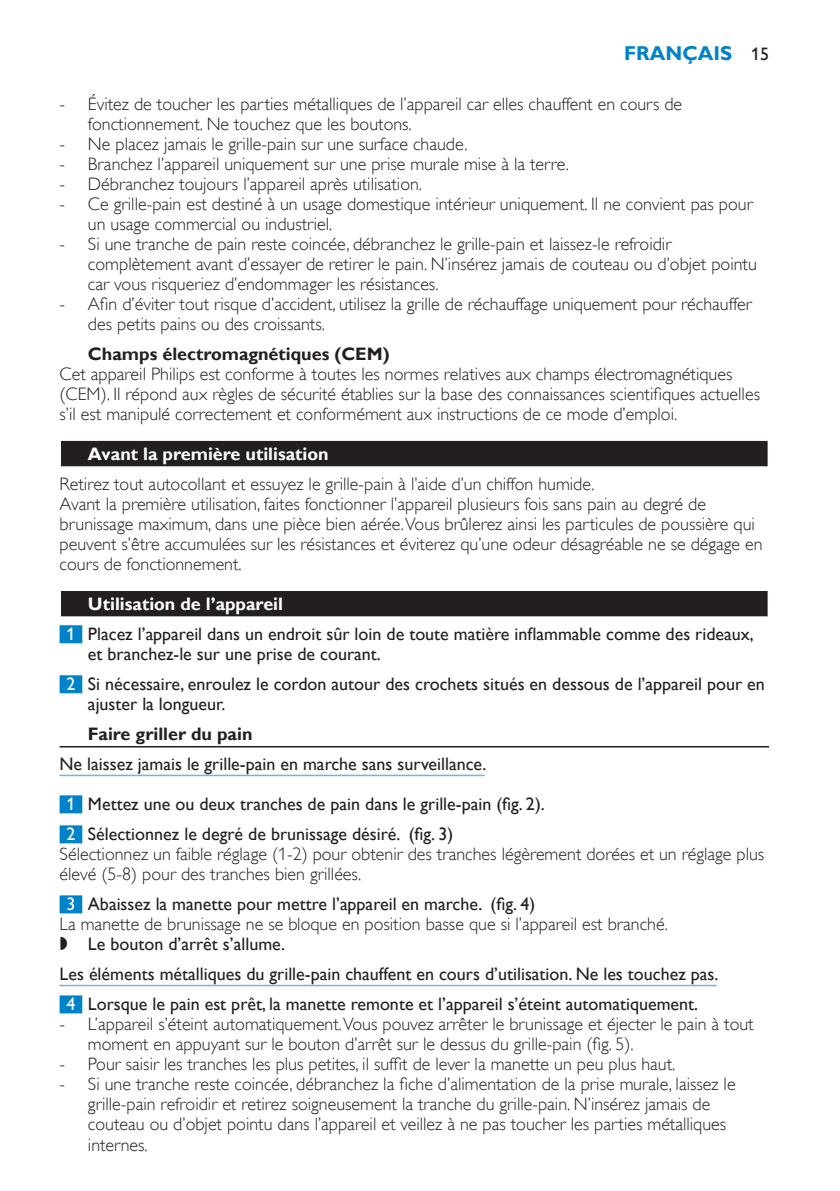
<style>
.page{position:relative;width:840px;height:1191px;background:#fff}
.page>*{position:absolute;margin:0;border:0;box-sizing:border-box;transform-origin:0 0}
.t1{font:700 20px "Gill Sans Alt One WGL";color:#0082c8}
.t2{font:18px/20px "Gill Sans Alt One WGL Light";color:#231f20}
.t3{font:18px/30px "Gill Sans Alt One WGL";color:#231f20}
.t4{font:700 18px "Gill Sans Alt One WGL";color:#231f20}
.t5{font:700 18px "Gill Sans Alt One WGL";color:#fff}
.t6{font:18px "Gill Sans Alt One WGL";color:#fff}
.t7{font:18px "Philips Ll Font Plain";color:#231f20}
.s1{font-weight:400;font-size:18px;color:#231f20}
.s2{font-weight:700;color:#fff}
.s3{color:#fff}
</style>
<div class="page">
<hr style="left:0;top:0;width:1px;height:96px;background:#0082c8">
<div style="left:60px;top:440px;width:708px;height:28px;background:#c2c1c1"></div>
<div style="left:61px;top:441px;width:706px;height:25px;background:#231f20"></div>
<div style="left:60px;top:590px;width:708px;height:28px;background:#b3b2b2"></div>
<div style="left:61px;top:591px;width:706px;height:25px;background:#231f20"></div>
<div style="left:60px;top:625px;width:22px;height:18px;background:#0082c8"></div>
<div style="left:60px;top:675px;width:22px;height:18px;background:#0082c8"></div>
<hr style="left:60px;top:746px;width:708px;height:1px;background:#231f20">
<hr style="left:60px;top:774px;width:424px;height:2px;background:#76b1df">
<div style="left:60px;top:795px;width:22px;height:18px;background:#0082c8"></div>
<div style="left:60px;top:825px;width:22px;height:18px;background:#0082c8"></div>
<div style="left:60px;top:895px;width:22px;height:18px;background:#0082c8"></div>
<hr style="left:60px;top:984px;width:656px;height:2px;background:#76b1df">
<div style="left:60px;top:995px;width:22px;height:18px;background:#0082c8"></div>
<p class="t1" style="left:623px;top:40px;width:146px">Français <span class="s1">15</span></p>
<p class="t2" style="left:88px;top:94px;width:670px">Évitez de toucher les parties métalliques de l’appareil car elles chauffent en cours de fonctionnement. Ne touchez que les boutons.<br>Ne placez jamais le grille-pain sur une surface chaude.<br>Branchez l’appareil uniquement sur une prise murale mise à la terre.<br>Débranchez toujours l’appareil après utilisation.<br>Ce grille-pain est destiné à un usage domestique intérieur uniquement. Il ne convient pas pour un usage commercial ou industriel.<br>Si une tranche de pain reste coincée, débranchez le grille-pain et laissez-le refroidir complètement avant d’essayer de retirer le pain. N’insérez jamais de couteau ou d’objet pointu car vous risqueriez d’endommager les résistances.<br>Afin d’éviter tout risque d’accident, utilisez la grille de réchauffage uniquement pour réchauffer des petits pains ou des croissants.</p>
<p class="t4" style="left:88px;top:342px;width:303px">Champs électromagnétiques (CEM)</p>
<p class="t2" style="left:60px;top:364px;width:701px">Cet appareil Philips est conforme à toutes les normes relatives aux champs électromagnétiques (CEM). Il répond aux règles de sécurité établies sur la base des connaissances scientifiques actuelles s’il est manipulé correctement et conformément aux instructions de ce mode d’emploi.</p>
<p class="t5" style="left:88px;top:442px;width:242px">Avant la première utilisation</p>
<p class="t2" style="left:60px;top:474px;width:704px">Retirez tout autocollant et essuyez le grille-pain à l’aide d’un chiffon humide.<br>Avant la première utilisation, faites fonctionner l’appareil plusieurs fois sans pain au degré de brunissage maximum, dans une pièce bien aérée.Vous brûlerez ainsi les particules de poussière qui peuvent s’être accumulées sur les résistances et éviterez qu’une odeur désagréable ne se dégage en cours de fonctionnement.</p>
<p class="t3" style="left:66px;top:589px;width:688px;text-indent:22px"><span class="s2">Utilisation de l’appareil<br></span><span class="s3">1</span> Placez l’appareil dans un endroit sûr loin de toute matière inflammable comme des rideaux,</p>
<p class="t3" style="left:88px;top:639px;width:294px">et branchez-le sur une prise de courant.</p>
<p class="t6" style="left:60px;top:672px;width:7px">2</p>
<p class="t3" style="left:88px;top:674px;width:678px;line-height:20px">Si nécessaire, enroulez le cordon autour des crochets situés en dessous de l’appareil pour en ajuster la longueur.</p>
<p class="t4" style="left:88px;top:722px;width:166px">Faire griller du pain</p>
<p class="t3" style="left:60px;top:749px;width:428px">Ne laissez jamais le grille-pain en marche sans surveillance.</p>
<p class="t3" style="left:66px;top:789px;width:479px"><span class="s3">1</span> Mettez une ou deux tranches de pain dans le grille-pain (fig. 2).</p>
<p class="t6" style="left:60px;top:822px;width:7px">2</p>
<p class="t3" style="left:88px;top:819px;width:366px">Sélectionnez le degré de brunissage désiré. (fig. 3)</p>
<p class="t2" style="left:60px;top:844px;width:705px">Sélectionnez un faible réglage (1-2) pour obtenir des tranches légèrement dorées et un réglage plus élevé (5-8) pour des tranches bien grillées.</p>
<p class="t6" style="left:60px;top:892px;width:7px">3</p>
<p class="t3" style="left:88px;top:889px;width:448px">Abaissez la manette pour mettre l’appareil en marche. (fig. 4)</p>
<p class="t2" style="left:60px;top:914px;width:609px">La manette de brunissage ne se bloque en position basse que si l’appareil est branché.</p>
<p class="t3" style="left:60px;top:929px;width:660px;text-indent:28px">Le bouton d’arrêt s’allume.<br>Les éléments métalliques du grille-pain chauffent en cours d’utilisation. Ne les touchez pas.</p>
<p class="t6" style="left:60px;top:992px;width:7px">4</p>
<p class="t3" style="left:88px;top:989px;width:611px">Lorsque le pain est prêt, la manette remonte et l’appareil s’éteint automatiquement.</p>
<p class="t2" style="left:88px;top:1014px;width:667px">L’appareil s’éteint automatiquement.Vous pouvez arrêter le brunissage et éjecter le pain à tout moment en appuyant sur le bouton d’arrêt sur le dessus du grille-pain (fig. 5).<br>Pour saisir les tranches les plus petites, il suffit de lever la manette un peu plus haut.<br>Si une tranche reste coincée, débranchez la fiche d’alimentation de la prise murale, laissez le grille-pain refroidir et retirez soigneusement la tranche du grille-pain. N’insérez jamais de couteau ou d’objet pointu dans l’appareil et veillez à ne pas toucher les parties métalliques internes.</p>
<p class="t2" style="left:60px;top:94px;width:7px">-</p>
<p class="t2" style="left:60px;top:134px;width:7px;text-align:justify">- - - -</p>
<p class="t2" style="left:60px;top:234px;width:7px">-</p>
<p class="t2" style="left:60px;top:294px;width:7px">-</p>
<p class="t7" style="left:60px;top:933px;width:10px">,</p>
<p class="t2" style="left:60px;top:1014px;width:7px">-</p>
<p class="t2" style="left:60px;top:1054px;width:7px">- -</p>
</div>
